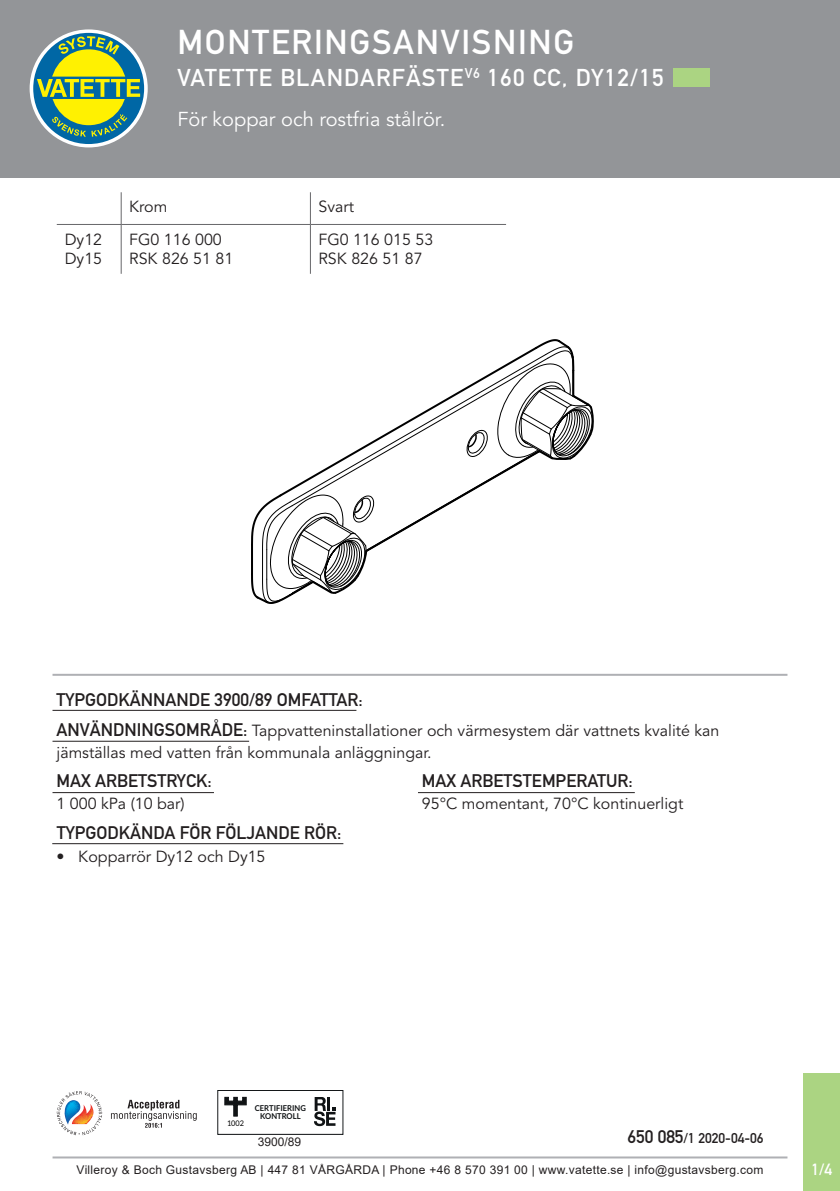
<style>
.page{position:relative;width:840px;height:1191px;background:#fff}
.page>*{position:absolute;margin:0;border:0;box-sizing:border-box;transform-origin:0 0}
.t1{font:34px "DIN Mittelschrift";letter-spacing:.05em;color:#fff}
.t2{font:24px "DIN Mittelschrift";letter-spacing:.05em;color:#fff}
.t3{font:20px "Avenir";color:#fff}
.t4{font:18px "DIN Mittelschrift";color:#231f20}
.t5{font:16px "Avenir";color:#231f20}
.t6{font:16px "DIN Mittelschrift";color:#fff}
.t7{font:14px "DIN Mittelschrift";color:#231f20}
.t8{font:12px "Arial";letter-spacing:.025em;color:#231f20}
.t9{font:700 8px/7.4px "Lato";color:#101315;text-align:center;scale:.95 1}
.t10{font:7.8px "Lato";color:#000001;scale:.95 1}
.s1{font-family:"DIN Mittelschrift";font-size:18px}
.s2{font-size:18px}
</style>
<div class="page">
<div style="left:0;top:0;width:839px;height:178px;background:#939598"></div>
<svg style="left:30px;top:30px;width:117px;height:117px"></svg>
<div style="left:30px;top:30px;width:118px;height:117px;border:2px solid #fff;border-radius:50%"></div>
<div style="left:33px;top:33px;width:111px;height:111px;background:#0067a5;border-radius:50%"></div>
<div style="left:51px;top:49px;width:76px;height:76px;background:#fff101;border-radius:50%"></div>
<svg style="left:37px;top:77px;width:103px;height:22px"></svg>
<svg style="left:58px;top:36px;width:61px;height:19px"></svg>
<svg style="left:52px;top:114px;width:75px;height:23px"></svg>
<hr style="left:52px;top:674px;width:735px;height:2px;background:#afb0b4">
<hr style="left:52px;top:1156px;width:735px;height:2px;background:#afb0b4">
<div style="left:217px;top:1090px;width:126px;height:44px;border:1px solid #101315"></div>
<svg style="left:314px;top:1097px;width:21px;height:29px"></svg>
<svg style="left:224px;top:1097px;width:22px;height:19px"></svg>
<svg style="left:57px;top:1091px;width:45px;height:44px"></svg>
<svg style="left:111px;top:1099px;width:86px;height:28px"></svg>
<hr style="left:52px;top:792px;width:162px;height:1px;background:#231f20">
<hr style="left:418px;top:792px;width:216px;height:1px;background:#231f20">
<hr style="left:52px;top:843px;width:291px;height:1px;background:#231f20">
<hr style="left:52px;top:710px;width:304px;height:1px;background:#231f20">
<hr style="left:52px;top:741px;width:197px;height:1px;background:#231f20">
<div style="left:803px;top:1073px;width:36px;height:118px;background:#abd482"></div>
<div style="left:672px;top:69px;width:37px;height:18px;background:#abd482"></div>
<svg style="left:251px;top:339px;width:343px;height:265px"></svg>
<hr style="left:121px;top:192px;width:1px;height:32px;background:#67676a">
<hr style="left:310px;top:192px;width:1px;height:32px;background:#67676a">
<hr style="left:57px;top:224px;width:64px;height:1px;background:#67676a">
<hr style="left:121px;top:224px;width:189px;height:1px;background:#67676a">
<hr style="left:121px;top:225px;width:1px;height:49px;background:#67676a">
<hr style="left:310px;top:224px;width:196px;height:1px;background:#67676a">
<hr style="left:310px;top:225px;width:1px;height:49px;background:#67676a">
<p class="t5" style="left:65px;top:230px;width:39px">Dy12</p>
<p class="t5" style="left:65px;top:249px;width:39px">Dy15</p>
<p class="t1" style="left:177px;top:22px;width:398px">MONTERINGSANVISNING</p>
<p class="t2" style="left:177px;top:63px;width:487px">VATETTE BLANDARFÄSTE<sup>V6</sup> 160 CC, DY12/15</p>
<p class="t3" style="left:177px;top:107px;width:269px">För koppar och rostfria stålrör.</p>
<p class="t5" style="left:129px;top:198px;width:40px">Krom</p>
<p class="t5" style="left:318px;top:198px;width:37px">Svart</p>
<p class="t5" style="left:129px;top:230px;width:94px">FG0 116 000</p>
<p class="t5" style="left:129px;top:249px;width:106px">RSK 826 51 81</p>
<p class="t5" style="left:318px;top:230px;width:116px">FG0 116 015 53</p>
<p class="t5" style="left:318px;top:249px;width:106px">RSK 826 51 87</p>
<p class="t4" style="left:56px;top:689px;width:307px">TYPGODKÄNNANDE 3900/89 OMFATTAR:</p>
<p class="t5" style="left:56px;top:721px;width:664px"><span class="s1">ANVÄNDNINGSOMRÅDE:</span> Tappvatteninstallationer och värmesystem där vattnets kvalité kan</p>
<p class="t5" style="left:56px;top:743px;width:376px">jämställas med vatten från kommunala anläggningar.</p>
<p class="t4" style="left:56px;top:770px;width:156px">MAX ARBETSTRYCK:</p>
<p class="t5" style="left:56px;top:794px;width:130px">1 000 kPa (10 bar)</p>
<p class="t4" style="left:57px;top:822px;width:286px">TYPGODKÄNDA FÖR FÖLJANDE RÖR:</p>
<p class="t5" style="left:56px;top:847px;width:10px">•</p>
<p class="t5" style="left:78px;top:847px;width:189px">Kopparrör Dy12 och Dy15</p>
<p class="t4" style="left:422px;top:770px;width:212px">MAX ARBETSTEMPERATUR:</p>
<p class="t5" style="left:422px;top:794px;width:263px">95°C momentant, 70°C kontinuerligt</p>
<p class="t10" style="left:227px;top:1118px;width:19px">1002</p>
<p class="t9" style="left:255px;top:1104px;width:55px">CERTIFIERING<br>KONTROLL</p>
<p class="t7" style="left:627px;top:1130px;width:138px"><span class="s2">650 085</span>/1 2020-04-06</p>
<p class="t8" style="left:76px;top:1162px;width:688px">Villeroy &amp; Boch Gustavsberg AB | 447 81 VÅRGÅRDA | Phone +46 8 570 391 00 | www.vatette.se | info@gustavsberg.com</p>
<p class="t8" style="left:258px;top:1134px;width:45px">3900/89</p>
<p class="t6" style="left:811px;top:1160px;width:22px">1/4</p>
</div>
